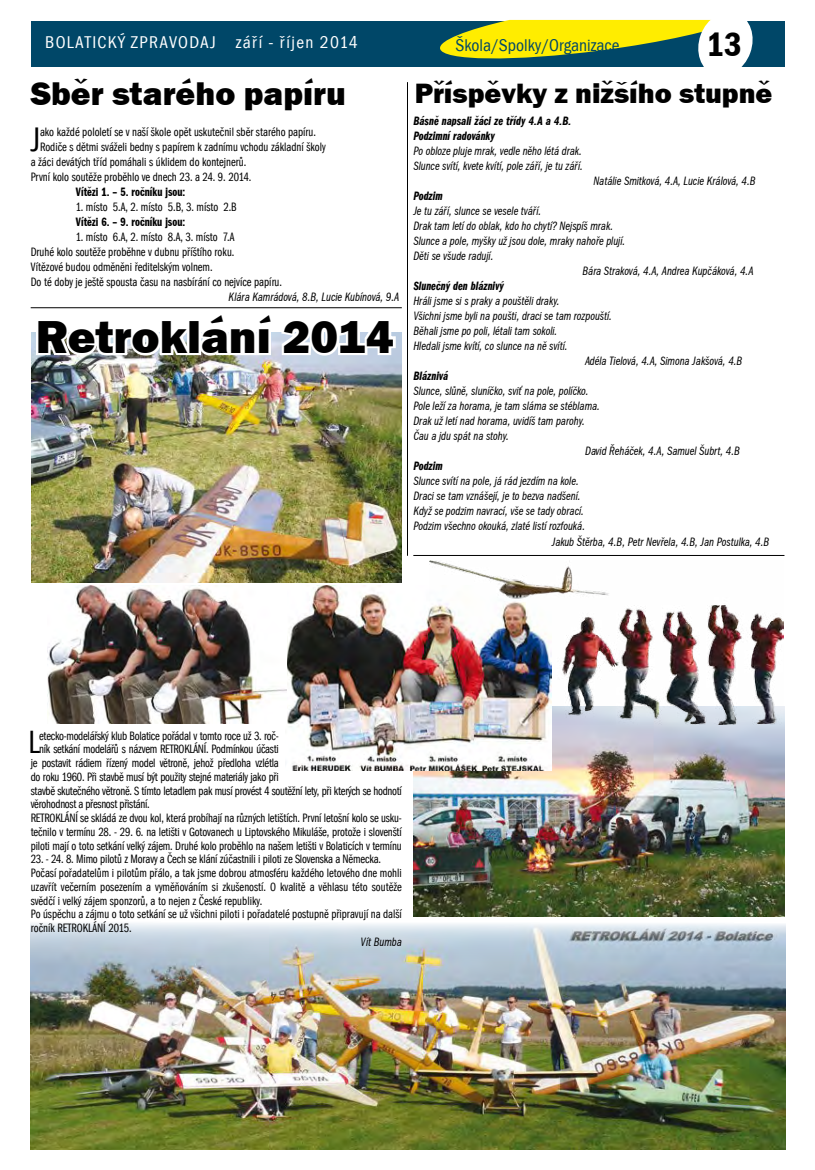
<style>
.page{position:relative;width:815px;height:1170px;background:#fff}
.page>*{position:absolute;margin:0;border:0;box-sizing:border-box;transform-origin:0 0}
.t1{font:800 47.5px "Franklin Gothic Itc TEE";color:#000}
.t2{font:600 condensed 35px "Franklin Gothic Itc TEE";color:#000}
.t3{font:extra-condensed 35px "Franklin Gothic Itc TEE";color:#000}
.t4{font:800 33.75px "Franklin Gothic Itc TEE";color:#000}
.t5{font:extra-condensed 33.12px "Franklin Gothic Itc TEE";color:#000}
.t6{font:800 28.75px "Franklin Gothic Itc TEE";color:#000}
.t7{font:condensed 17.5px "Franklin Gothic Itc TEE";letter-spacing:.08em;color:#fff}
.t8{font:condensed 17.5px "Franklin Gothic Itc TEE";color:#004768}
.t9{font:extra-condensed 12.5px/13.8px "Franklin Gothic Itc TEE";letter-spacing:-.005em;color:#000}
.t10{font:italic extra-condensed 12.5px/15px "Franklin Gothic Itc TEE";color:#000}
.t11{font:italic 600 extra-condensed 12.5px/15px "Franklin Gothic Itc TEE";color:#000}
.t12{font:600 extra-condensed 12.5px "Franklin Gothic Itc TEE";color:#000}
</style>
<div class="page">
<div style="left:31px;top:21px;width:754px;height:46px;background:#004768"></div>
<svg style="left:440px;top:19px;width:313px;height:48px"></svg>
<hr style="left:407px;top:82px;width:1px;height:473px;background:#000">
<hr style="left:31px;top:307px;width:371px;height:1px;background:#000">
<hr style="left:413px;top:555px;width:371px;height:1px;background:#000">
<img style="left:31px;top:923px;width:754px;height:226px">
<img style="left:32px;top:333px;width:370px;height:249px">
<img style="left:414px;top:706px;width:371px;height:210px">
<img style="left:287px;top:585px;width:265px;height:185px">
<img style="left:429px;top:560px;width:355px;height:164px">
<img style="left:48px;top:585px;width:239px;height:138px">
<img style="left:33px;top:332px;width:365px;height:37px">
<h3 class="t7" style="left:45px;top:33px;width:314px">BOLATICKÝ ZPRAVODAJ září - říjen 2014</h3>
<h3 class="t8" style="left:455px;top:35px;width:166px">Škola/Spolky/Organizace</h3>
<h2 class="t2" style="left:706px;top:24px;width:37px">13</h2>
<h3 class="t4" style="left:31px;top:74px;width:317px">Sběr starého papíru</h3>
<h2 class="t3" style="left:31px;top:120px;width:11px">J</h2>
<p class="t9" style="left:40px;top:125px;width:277px">ako každé pololetí se v naší škole opět uskutečnil sběr starého papíru.</p>
<h3 class="t6" style="left:415px;top:77px;width:359px">Příspěvky z nižšího stupně</h3>
<p class="t11" style="left:413px;top:114px;width:159px">Básně napsali žáci ze třídy 4.A a 4.B.<br>Podzimní radovánky</p>
<p class="t10" style="left:413px;top:144px;width:171px">Po obloze pluje mrak, vedle něho létá drak.<br>Slunce svítí, kvete kvítí, pole září, je tu září.</p>
<p class="t10" style="left:593px;top:174px;width:164px">Natálie Smitková, 4.A, Lucie Králová, 4.B</p>
<p class="t11" style="left:413px;top:189px;width:31px">Podzim</p>
<p class="t10" style="left:413px;top:204px;width:129px">Je tu září, slunce se vesele tváří.</p>
<p class="t10" style="left:413px;top:219px;width:201px">Drak tam letí do oblak, kdo ho chytí? Nejspíš mrak.</p>
<p class="t10" style="left:413px;top:234px;width:213px">Slunce a pole, myšky už jsou dole, mraky nahoře plují.</p>
<p class="t10" style="left:413px;top:249px;width:82px">Děti se všude radují.</p>
<p class="t10" style="left:582px;top:264px;width:172px">Bára Straková, 4.A, Andrea Kupčáková, 4.A</p>
<p class="t11" style="left:413px;top:279px;width:92px">Slunečný den bláznivý</p>
<p class="t10" style="left:413px;top:294px;width:148px">Hráli jsme si s praky a pouštěli draky.</p>
<p class="t10" style="left:413px;top:309px;width:200px">Všichni jsme byli na poušti, draci se tam rozpouští.</p>
<p class="t10" style="left:413px;top:324px;width:146px">Běhali jsme po poli, létali tam sokoli.</p>
<p class="t10" style="left:413px;top:339px;width:156px">Hledali jsme kvítí, co slunce na ně svítí.</p>
<p class="t10" style="left:585px;top:354px;width:159px">Adéla Tielová, 4.A, Simona Jakšová, 4.B</p>
<p class="t11" style="left:413px;top:369px;width:36px">Bláznivá</p>
<p class="t10" style="left:413px;top:384px;width:177px">Slunce, slůně, sluníčko, sviť na pole, políčko.</p>
<p class="t10" style="left:413px;top:399px;width:188px">Pole leží za horama, je tam sláma se stéblama.</p>
<p class="t10" style="left:413px;top:414px;width:173px">Drak už letí nad horama, uvidíš tam parohy.</p>
<p class="t10" style="left:413px;top:429px;width:97px">Čau a jdu spát na stohy.</p>
<p class="t10" style="left:585px;top:444px;width:156px">David Řeháček, 4.A, Samuel Šubrt, 4.B</p>
<p class="t11" style="left:413px;top:459px;width:31px">Podzim</p>
<p class="t10" style="left:413px;top:474px;width:167px">Slunce svítí na pole, já rád jezdím na kole.</p>
<p class="t10" style="left:413px;top:489px;width:169px">Draci se tam vznášejí, je to bezva nadšení.</p>
<p class="t10" style="left:413px;top:504px;width:172px">Když se podzim navrací, vše se tady obrací.</p>
<p class="t10" style="left:413px;top:519px;width:173px">Podzim všechno okouká, zlaté listí rozfouká.</p>
<p class="t10" style="left:552px;top:534px;width:219px">Jakub Štěrba, 4.B, Petr Nevřela, 4.B, Jan Postulka, 4.B</p>
<p class="t9" style="left:40px;top:140px;width:287px">Rodiče s dětmi sváželi bedny s papírem k zadnímu vchodu základní školy</p>
<p class="t9" style="left:31px;top:155px;width:217px">a žáci devátých tříd pomáhali s úklidem do kontejnerů.</p>
<p class="t9" style="left:31px;top:170px;width:222px">První kolo soutěže proběhlo ve dnech 23. a 24. 9. 2014.</p>
<p class="t12" style="left:76px;top:185px;width:111px">Vítězi 1. – 5. ročníku jsou:</p>
<p class="t9" style="left:76px;top:200px;width:162px">1. místo 5.A, 2. místo 5.B, 3. místo 2.B</p>
<p class="t12" style="left:76px;top:215px;width:111px">Vítězi 6. – 9. ročníku jsou:</p>
<p class="t9" style="left:31px;top:229px;width:253px;line-height:15px;text-indent:45px">1. místo 6.A, 2. místo 8.A, 3. místo 7.A<br>Druhé kolo soutěže proběhne v dubnu příštího roku.<br>Vítězové budou odměněni ředitelským volnem.<br>Do té doby je ještě spousta času na nasbírání co nejvíce papíru.</p>
<p class="t10" style="left:229px;top:289px;width:172px">Klára Kamrádová, 8.B, Lucie Kubínová, 9.A</p>
<h1 class="t1" style="left:36px;top:309px;width:360px">Retroklání 2014</h1>
<h3 class="t5" style="left:29px;top:724px;width:13px">L</h3>
<p class="t9" style="left:39px;top:728px;width:241px">etecko-modelářský klub Bolatice pořádal v tomto roce už 3. roč-</p>
<p class="t9" style="left:39px;top:742px;width:241px">ník setkání modelářů s názvem RETROKLÁNÍ. Podmínkou účasti</p>
<p class="t9" style="left:31px;top:756px;width:250px">je postavit rádiem řízený model větroně, jehož předloha vzlétla</p>
<p class="t9" style="left:31px;top:770px;width:250px">do roku 1960. Při stavbě musí být použity stejné materiály jako při</p>
<p class="t9" style="left:31px;top:783px;width:373px">stavbě skutečného větroně. S tímto letadlem pak musí provést 4 soutěžní lety, při kterých se hodnotí</p>
<p class="t9" style="left:31px;top:797px;width:121px">věrohodnost a přesnost přistání.</p>
<p class="t9" style="left:31px;top:811px;width:373px">RETROKLÁNÍ se skládá ze dvou kol, která probíhají na různých letištích. První letošní kolo se usku-</p>
<p class="t9" style="left:31px;top:825px;width:373px">tečnilo v termínu 28. - 29. 6. na letišti v Gotovanech u Liptovského Mikuláše, protože i slovenští</p>
<p class="t9" style="left:31px;top:838px;width:373px">piloti mají o toto setkání velký zájem. Druhé kolo proběhlo na našem letišti v Bolaticích v termínu</p>
<p class="t9" style="left:31px;top:852px;width:373px">23. - 24. 8. Mimo pilotů z Moravy a Čech se klání zúčastnili i piloti ze Slovenska a Německa.<br>Počasí pořadatelům i pilotům přálo, a tak jsme dobrou atmosféru každého letového dne mohli uzavřít večerním posezením a vyměňováním si zkušeností. O kvalitě a věhlasu této soutěže svědčí i velký zájem sponzorů, a to nejen z České republiky.<br>Po úspěchu a zájmu o toto setkání se už všichni piloti i pořadatelé postupně připravují na další ročník RETROKLÁNÍ 2015.</p>
<p class="t10" style="left:361px;top:934px;width:43px">Vít Bumba</p>
</div>
